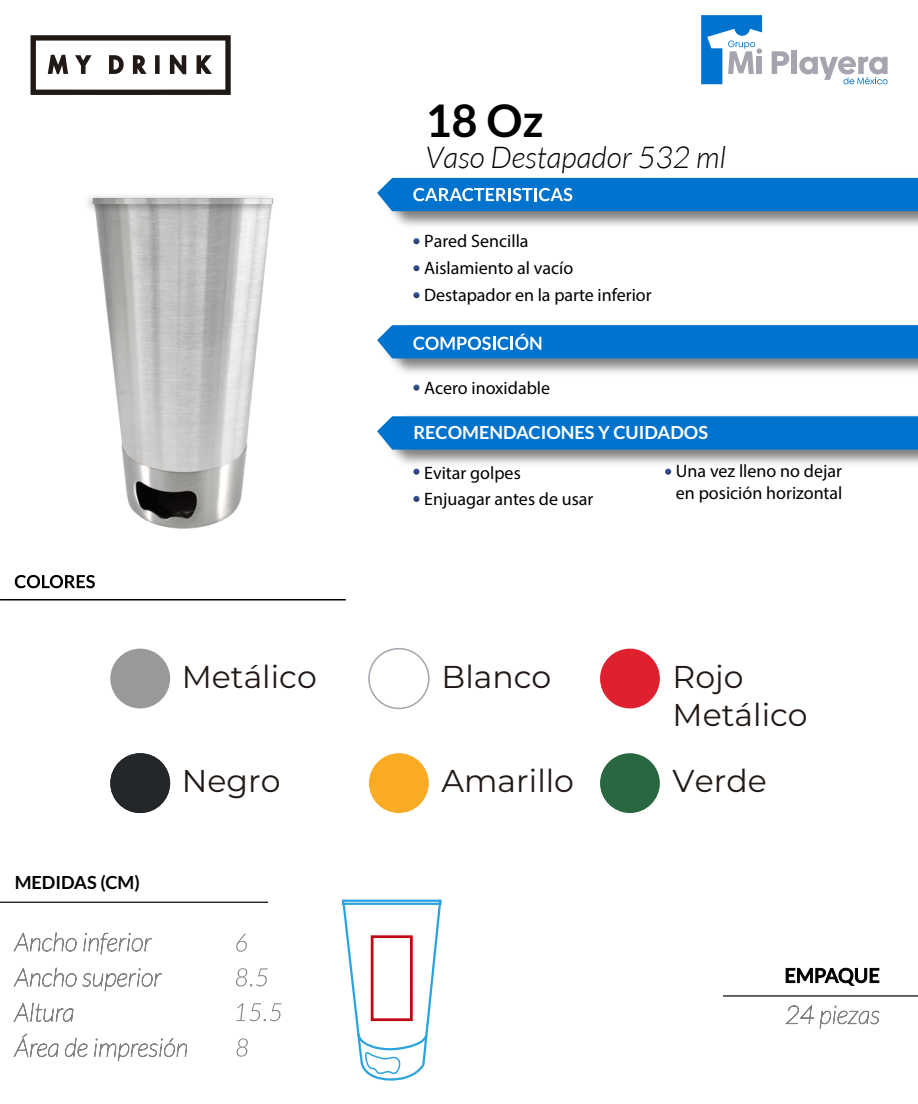
<style>
.page{position:relative;width:918px;height:1104px;background:#fff}
.page>*{position:absolute;margin:0;border:0;box-sizing:border-box;transform-origin:0 0}
.t1{font:700 45.15px "Lato";color:#000}
.t2{font:31.5px/37.8px "Montserrat";color:#211915}
.t3{font:italic 300 30.15px "Lato";color:#000}
.t4{font:700 18.15px "Lato";color:#fff}
.t5{font:700 18.15px "Lato";color:#000}
.t6{font:18px/27px "Myriad Pro";color:#000}
</style>
<div class="page">
<img style="left:87px;top:196px;width:186px;height:333px">
<svg style="left:772px;top:51px;width:17px;height:23px"></svg>
<div style="left:791px;top:50px;width:6px;height:24px;background:#a4a5ae"></div>
<svg style="left:701px;top:15px;width:61px;height:69px"></svg>
<svg style="left:799px;top:56px;width:89px;height:28px"></svg>
<svg style="left:15px;top:575px;width:80px;height:13px"></svg>
<hr style="left:0;top:599px;width:346px;height:1px;background:#000">
<img style="left:390px;top:177px;width:528px;height:49px">
<img style="left:390px;top:358px;width:528px;height:15px">
<svg style="left:377px;top:178px;width:541px;height:33px;background:#107bd1"></svg>
<svg style="left:377px;top:325px;width:541px;height:33px;background:#0f7bd0"></svg>
<svg style="left:413px;top:265px;width:7px;height:6px"></svg>
<svg style="left:413px;top:238px;width:7px;height:6px"></svg>
<svg style="left:413px;top:292px;width:7px;height:6px"></svg>
<svg style="left:31px;top:35px;width:200px;height:60px"></svg>
<img style="left:390px;top:449px;width:528px;height:23px">
<div style="left:377px;top:416px;width:541px;height:33px;background:#0073ce"></div>
<svg style="left:413px;top:384px;width:6px;height:6px"></svg>
<svg style="left:413px;top:468px;width:6px;height:7px"></svg>
<svg style="left:413px;top:496px;width:6px;height:6px"></svg>
<svg style="left:665px;top:468px;width:6px;height:7px"></svg>
<hr style="left:723px;top:995px;width:195px;height:1px;background:#000">
<svg style="left:786px;top:967px;width:93px;height:19px"></svg>
<svg style="left:785px;top:1005px;width:95px;height:24px"></svg>
<hr style="left:0;top:901px;width:268px;height:2px;background:#000">
<svg style="left:236px;top:933px;width:11px;height:18px"></svg>
<svg style="left:236px;top:968px;width:32px;height:18px"></svg>
<svg style="left:236px;top:1003px;width:45px;height:18px"></svg>
<svg style="left:13px;top:932px;width:174px;height:130px"></svg>
<svg style="left:237px;top:1038px;width:11px;height:18px"></svg>
<div style="left:110px;top:648px;width:60px;height:60px;background:#99989b;border-radius:50%"></div>
<div style="left:368px;top:648px;width:62px;height:61px;border:2px solid #a4a5ae;border-radius:50%"></div>
<div style="left:369px;top:753px;width:60px;height:60px;background:#f9ab25;border-radius:50%"></div>
<div style="left:600px;top:753px;width:60px;height:60px;background:#286740;border-radius:50%"></div>
<div style="left:110px;top:753px;width:60px;height:60px;background:#242729;border-radius:50%"></div>
<div style="left:600px;top:648px;width:60px;height:60px;background:#de202f;border-radius:50%"></div>
<svg style="left:341px;top:901px;width:100px;height:180px"></svg>
<div style="left:371px;top:935px;width:42px;height:86px;border:3px solid #bf0811"></div>
<div style="left:342px;top:899px;width:100px;height:6px;border:2px solid #2ba3df"></div>
<p class="t5" style="left:15px;top:871px;width:127px">MEDIDAS (CM)</p>
<h2 class="t2" style="left:182px;top:657px;width:137px">Metálico</h2>
<h2 class="t2" style="left:182px;top:761px;width:100px">Negro</h2>
<h1 class="t1" style="left:425px;top:95px;width:120px">18 Oz</h1>
<h3 class="t3" style="left:425px;top:141px;width:302px">Vaso Destapador 532 ml</h3>
<p class="t6" style="left:424px;top:227px;width:229px">Pared Sencilla<br>Aislamiento al vacío<br>Destapador en la parte inferior</p>
<p class="t6" style="left:424px;top:374px;width:127px">Acero inoxidable</p>
<p class="t4" style="left:413px;top:422px;width:296px">RECOMENDACIONES Y CUIDADOS</p>
<p class="t6" style="left:424px;top:459px;width:98px">Evitar golpes</p>
<p class="t6" style="left:676px;top:460px;width:168px;line-height:21.6px">Una vez lleno no dejar en posición horizontal</p>
<p class="t6" style="left:424px;top:485px;width:171px">Enjuagar antes de usar</p>
<h2 class="t2" style="left:442px;top:657px;width:111px">Blanco</h2>
<h2 class="t2" style="left:673px;top:657px;width:137px">Rojo<br>Metálico</h2>
<h2 class="t2" style="left:442px;top:761px;width:134px">Amarillo</h2>
<h2 class="t2" style="left:673px;top:761px;width:96px">Verde</h2>
</div>
